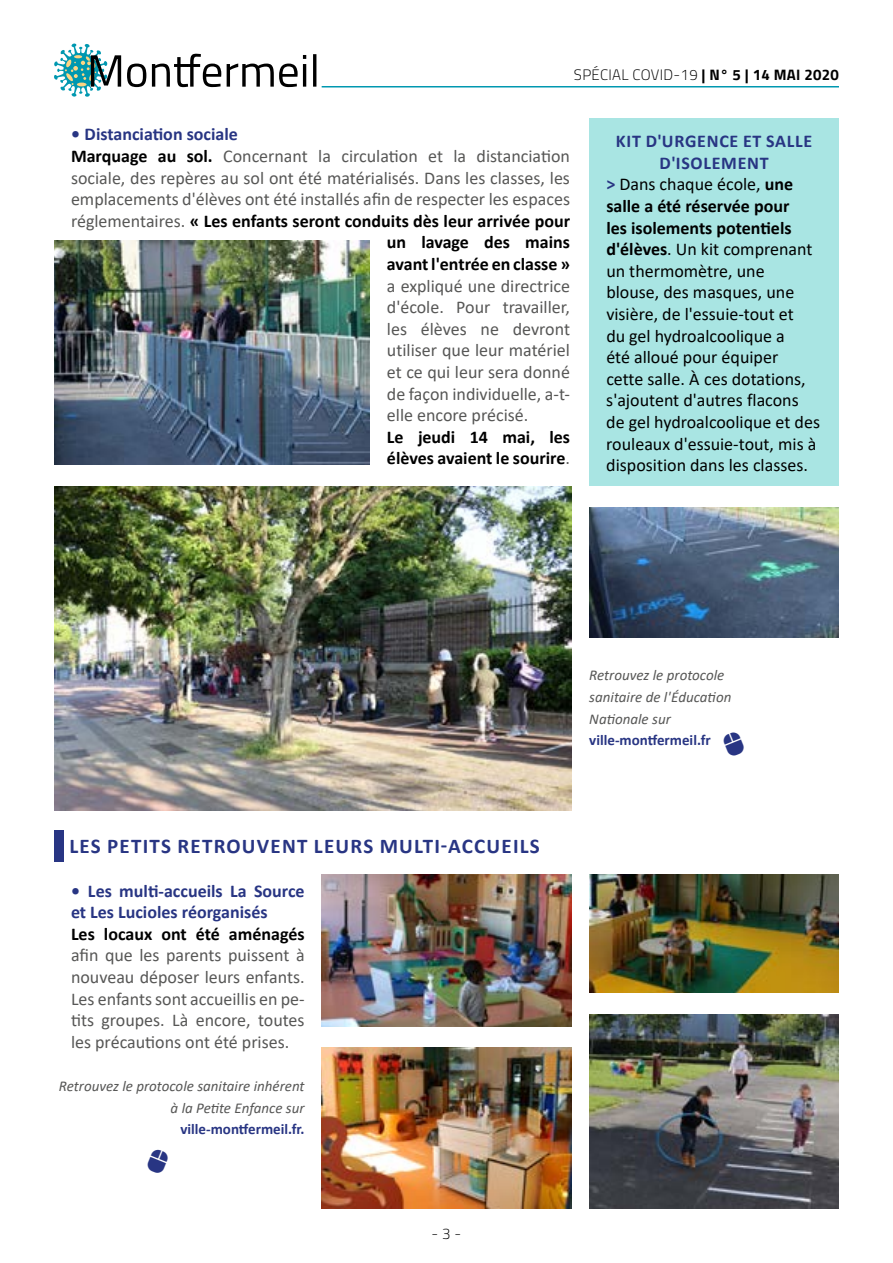
<style>
.page{position:relative;width:893px;height:1263px;background:#fff}
.page>*{position:absolute;margin:0;border:0;box-sizing:border-box;transform-origin:0 0}
.t1{font:700 21px "Calibri";letter-spacing:.06em;color:#283583}
.t2{font:18px/21.6px "Calibri";color:#575756;text-align:justify}
.t3{font:18px "Calibri";color:#000}
.t4{font:700 18px/21.6px "Calibri";color:#000}
.t5{font:700 18px/21.6px "Calibri";color:#283583}
.t6{font:700 18px "Calibri";letter-spacing:.04em;color:#283583}
.t7{font:italic 15px/21.6px "Calibri";color:#575756;text-align:right}
.t8{font:700 15px "Calibri";color:#283583}
.t9{font:300 15px "Cairo";letter-spacing:.02em;color:#000}
.s1{font-weight:700}
.s2{font-weight:700;color:#000}
.s3{font-weight:400;color:#575756}
.s4{font-weight:700;color:#283583}
</style>
<div class="page">
<svg style="left:152px;top:54px;width:164px;height:33px"></svg>
<svg style="left:54px;top:43px;width:92px;height:54px"></svg>
<hr style="left:322px;top:86px;width:517px;height:1px;background:#0098b0">
<img style="left:589px;top:508px;width:250px;height:129px">
<img style="left:54px;top:241px;width:316px;height:223px">
<img style="left:54px;top:486px;width:517px;height:324px">
<img style="left:322px;top:875px;width:249px;height:151px">
<img style="left:589px;top:875px;width:250px;height:118px">
<img style="left:322px;top:1048px;width:249px;height:161px">
<img style="left:589px;top:1014px;width:250px;height:195px">
<div style="left:54px;top:830px;width:9px;height:32px;background:#283583"></div>
<div style="left:589px;top:119px;width:250px;height:367px;background:#a9e5e3"></div>
<p class="t9" style="left:574px;top:62px;width:266px">SPÉCIAL COVID-19 <span class="s1">| N° 5 | 14 MAI 2020</span></p>
<p class="t5" style="left:71px;top:123px;width:168px">• Distanciation sociale</p>
<p class="t2" style="left:71px;top:145px;width:500px"><span class="s2">Marquage au sol.</span> Concernant la circulation et la distanciation</p>
<p class="t2" style="left:71px;top:166px;width:500px">sociale, des repères au sol ont été matérialisés. Dans les classes, les</p>
<p class="t2" style="left:71px;top:188px;width:500px">emplacements d'élèves ont été installés afin de respecter les espaces</p>
<p class="t4" style="left:71px;top:210px;width:501px"><span class="s3">réglementaires.</span> « Les enfants seront conduits dès leur arrivée pour</p>
<p class="t4" style="left:387px;top:231px;width:185px">un lavage des mains</p>
<p class="t4" style="left:387px;top:253px;width:185px">avant l'entrée en classe »</p>
<p class="t2" style="left:387px;top:274px;width:185px">a expliqué une directrice d'école. Pour travailler, les élèves ne devront utiliser que leur matériel et ce qui leur sera donné de façon individuelle, a-t&shy;elle encore précisé.</p>
<p class="t4" style="left:387px;top:426px;width:185px">Le jeudi 14 mai, les élèves avaient le sourire<span class="s3">.</span></p>
<p class="t6" style="left:616px;top:128px;width:198px">KIT D'URGENCE ET SALLE</p>
<p class="t6" style="left:660px;top:150px;width:111px">D'ISOLEMENT</p>
<p class="t3" style="left:606px;top:172px;width:188px"><span class="s4">&gt;</span> Dans chaque école, <span class="s1">une</span></p>
<p class="t4" style="left:606px;top:195px;width:185px">salle a été réservée pour</p>
<p class="t4" style="left:606px;top:217px;width:187px">les isolements potentiels</p>
<p class="t3" style="left:606px;top:237px;width:208px"><span class="s1">d'élèves</span>. Un kit comprenant</p>
<p class="t3" style="left:606px;top:258px;width:160px">un thermomètre, une</p>
<p class="t3" style="left:606px;top:280px;width:189px">blouse, des masques, une</p>
<p class="t3" style="left:606px;top:301px;width:189px">visière, de l'essuie-tout et</p>
<p class="t3" style="left:606px;top:323px;width:180px">du gel hydroalcoolique a</p>
<p class="t3" style="left:606px;top:345px;width:173px">été alloué pour équiper</p>
<p class="t3" style="left:606px;top:366px;width:201px">cette salle. À ces dotations,</p>
<p class="t3" style="left:606px;top:388px;width:194px">s'ajoutent d'autres flacons</p>
<p class="t3" style="left:606px;top:409px;width:215px">de gel hydroalcoolique et des</p>
<p class="t3" style="left:606px;top:431px;width:212px">rouleaux d'essuie-tout, mis à</p>
<p class="t3" style="left:606px;top:453px;width:203px">disposition dans les classes.</p>
<p class="t1" style="left:69px;top:831px;width:472px">LES PETITS RETROUVENT LEURS MULTI-ACCUEILS</p>
<p class="t5" style="left:71px;top:879px;width:235px">• Les multi-accueils La Source et Les Lucioles réorganisés</p>
<p class="t4" style="left:71px;top:923px;width:235px">Les locaux ont été aménagés</p>
<p class="t2" style="left:71px;top:944px;width:235px">afin que les parents puissent à nouveau déposer leurs enfants.<br>Les enfants sont accueillis en pe&shy;tits groupes. Là encore, toutes les précautions ont été prises.</p>
<p class="t7" style="left:59px;top:1074px;width:247px">Retrouvez le protocole sanitaire inhérent à la Petite Enfance sur</p>
<p class="t8" style="left:180px;top:1118px;width:126px">ville-montfermeil.fr.</p>
<p class="t9" style="left:432px;top:1222px;width:31px">- 3 -</p>
<p class="t7" style="left:589px;top:664px;width:144px;text-align:left">Retrouvez le protocole sanitaire de l'Éducation<br>Nationale sur</p>
<p class="t8" style="left:589px;top:730px;width:123px">ville-montfermeil.fr</p>
</div>
